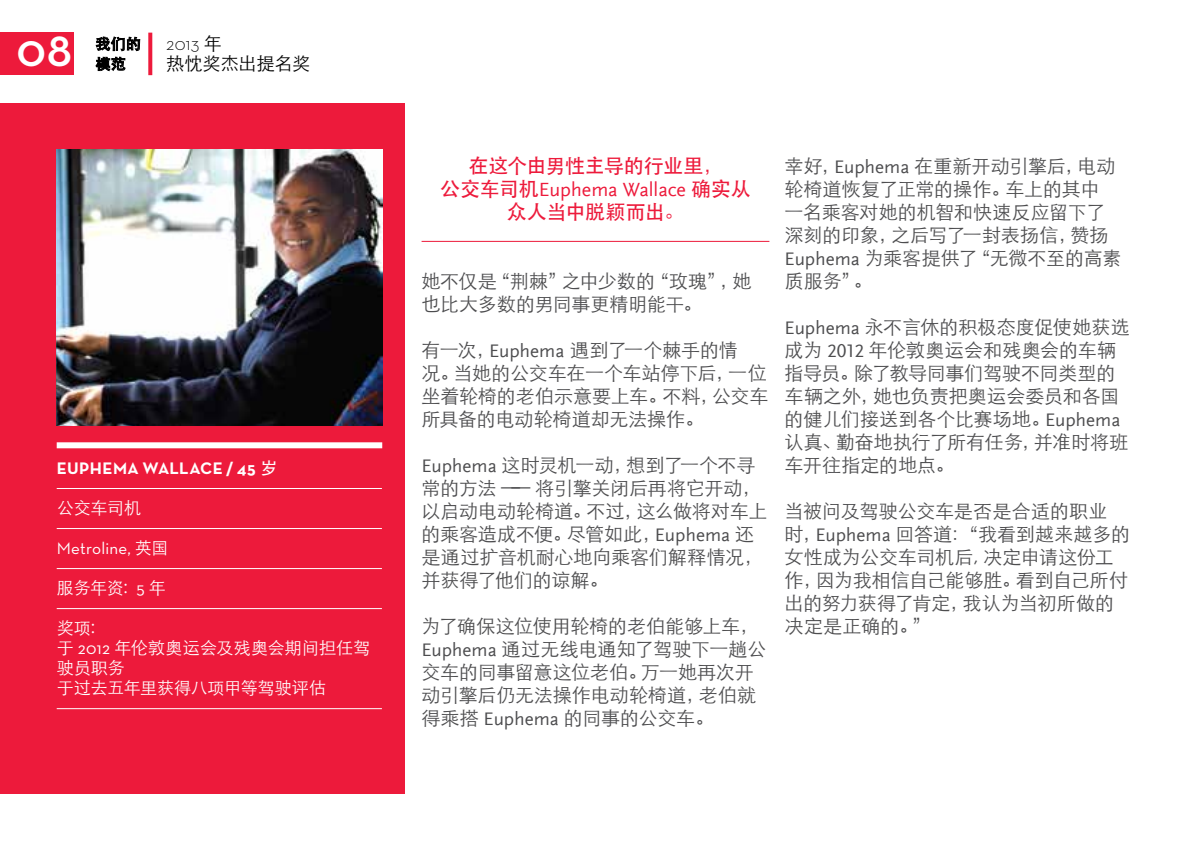
<style>
.page{position:relative;width:1191px;height:851px;background:#fff}
.page>*{position:absolute;margin:0;border:0;box-sizing:border-box;transform-origin:0 0}
.t1{font:600 48px "Neutra Text";color:#fff}
.t2{font:20px "ST Heiti";letter-spacing:-.02em;color:#ed1a3b}
.t3{font:20px "Scala Sans Offc Pro";letter-spacing:-.005em;color:#ed1a3b}
.t4{font:19px/23px "ST Xihei";letter-spacing:-.005em;color:#4d4d4f}
.t5{font:18px "ST Xihei";letter-spacing:.005em;color:#000}
.t6{font:300 18px "Neutra Text";color:#000}
.t7{font:17px/20px "ST Xihei";color:#fff}
.t8{font:700 17px "Neutra Text";letter-spacing:.02em;color:#fff}
.t9{font:17px "Neutra Text";letter-spacing:.01em;color:#fff}
.t10{font:15px/20px "ST Heiti";color:#000}
.s1{font-family:"ST Xihei";font-weight:400}
.s2{font-family:"ST Heiti";font-weight:400}
.s3{font-family:"ST Xihei"}
.s4{font-family:"Neutra Text"}
.s5{font-family:"ST Heiti"}
.s6{font-family:"Scala Sans Offc Pro"}
</style>
<div class="page">
<div style="left:0;top:33px;width:74px;height:42px;background:#ed1a3b"></div>
<hr style="left:421px;top:241px;width:348px;height:1px;background:#ed1a3b">
<div style="left:0;top:103px;width:404px;height:691px;background:#ed1a3b"></div>
<div style="left:57px;top:442px;width:325px;height:6px;background:#fff"></div>
<hr style="left:57px;top:488px;width:325px;height:1px;background:#fff">
<hr style="left:57px;top:528px;width:325px;height:1px;background:#fff">
<hr style="left:57px;top:568px;width:325px;height:1px;background:#fff">
<hr style="left:57px;top:608px;width:325px;height:1px;background:#fff">
<hr style="left:57px;top:708px;width:325px;height:1px;background:#fff">
<img style="left:57px;top:149px;width:325px;height:276px">
<svg style="left:95px;top:36px;width:45px;height:35px"></svg>
<svg style="left:148px;top:33px;width:4px;height:42px"></svg>
<h1 class="t1" style="left:16px;top:21px;width:57px">08</h1>
<p class="t10" style="left:96px;top:34px;width:47px">我们的模范</p>
<p class="t6" style="left:166px;top:33px;width:57px">2013 <span class="s1">年</span></p>
<p class="t5" style="left:166px;top:55px;width:145px">热忱奖杰出提名奖</p>
<p class="t8" style="left:57px;top:457px;width:222px">EUPHEMA WALLACE / 45 <span class="s2">岁</span></p>
<p class="t7" style="left:57px;top:497px;width:86px">公交车司机</p>
<p class="t9" style="left:57px;top:537px;width:113px">Metroline, <span class="s3">英国</span></p>
<p class="t7" style="left:57px;top:577px;width:111px">服务年资: <span class="s4">5</span> 年</p>
<p class="t7" style="left:57px;top:617px;width:315px">奖项:<br>于 <span class="s4">2012</span> 年伦敦奥运会及残奥会期间担任驾驶员职务<br>于过去五年里获得八项甲等驾驶评估</p>
<p class="t2" style="left:468px;top:155px;width:255px">在这个由男性主导的行业里，</p>
<p class="t3" style="left:440px;top:177px;width:312px"><span class="s5">公交车司机</span>Euphema Wallace <span class="s5">确实从</span></p>
<p class="t2" style="left:507px;top:201px;width:179px">众人当中脱颖而出。</p>
<p class="t4" style="left:421px;top:269px;width:331px">她不仅是“荆棘”之中少数的“玫瑰”，她也比大多数的男同事更精明能干。</p>
<p class="t4" style="left:421px;top:338px;width:348px">有一次，<span class="s6">Euphema</span> 遇到了一个棘手的情<br>况。当她的公交车在一个车站停下后，一位坐着轮椅的老伯示意要上车。不料，公交车所具备的电动轮椅道却无法操作。</p>
<p class="t4" style="left:421px;top:453px;width:347px"><span class="s6">Euphema</span> 这时灵机一动，想到了一个不寻常的方法 —— 将引擎关闭后再将它开动，以启动电动轮椅道。不过，这么做将对车上的乘客造成不便。尽管如此，<span class="s6">Euphema</span> 还是通过扩音机耐心地向乘客们解释情况，并获得了他们的谅解。</p>
<p class="t4" style="left:421px;top:614px;width:346px">为了确保这位使用轮椅的老伯能够上车，<br><span class="s6">Euphema</span> 通过无线电通知了驾驶下一趟公交车的同事留意这位老伯。万一她再次开动引擎后仍无法操作电动轮椅道，老伯就得乘搭 <span class="s6">Euphema</span> 的同事的公交车。</p>
<p class="t4" style="left:784px;top:154px;width:338px">幸好，<span class="s6">Euphema</span> 在重新开动引擎后，电动轮椅道恢复了正常的操作。车上的其中一名乘客对她的机智和快速反应留下了深刻的印象，之后写了一封表扬信，赞扬<br><span class="s6">Euphema</span> 为乘客提供了“无微不至的高素质服务”。</p>
<p class="t4" style="left:784px;top:315px;width:347px"><span class="s6">Euphema</span> 永不言休的积极态度促使她获选成为 <span class="s6">2012</span> 年伦敦奥运会和残奥会的车辆指导员。除了教导同事们驾驶不同类型的车辆之外，她也负责把奥运会委员和各国的健儿们接送到各个比赛场地。<span class="s6">Euphema</span>认真、勤奋地执行了所有任务，并准时将班车开往指定的地点。</p>
<p class="t4" style="left:784px;top:499px;width:347px">当被问及驾驶公交车是否是合适的职业时，<span class="s6">Euphema</span> 回答道：“我看到越来越多的女性成为公交车司机后, 决定申请这份工作，因为我相信自己能够胜。看到自己所付出的努力获得了肯定，我认为当初所做的决定是正确的。”</p>
</div>
